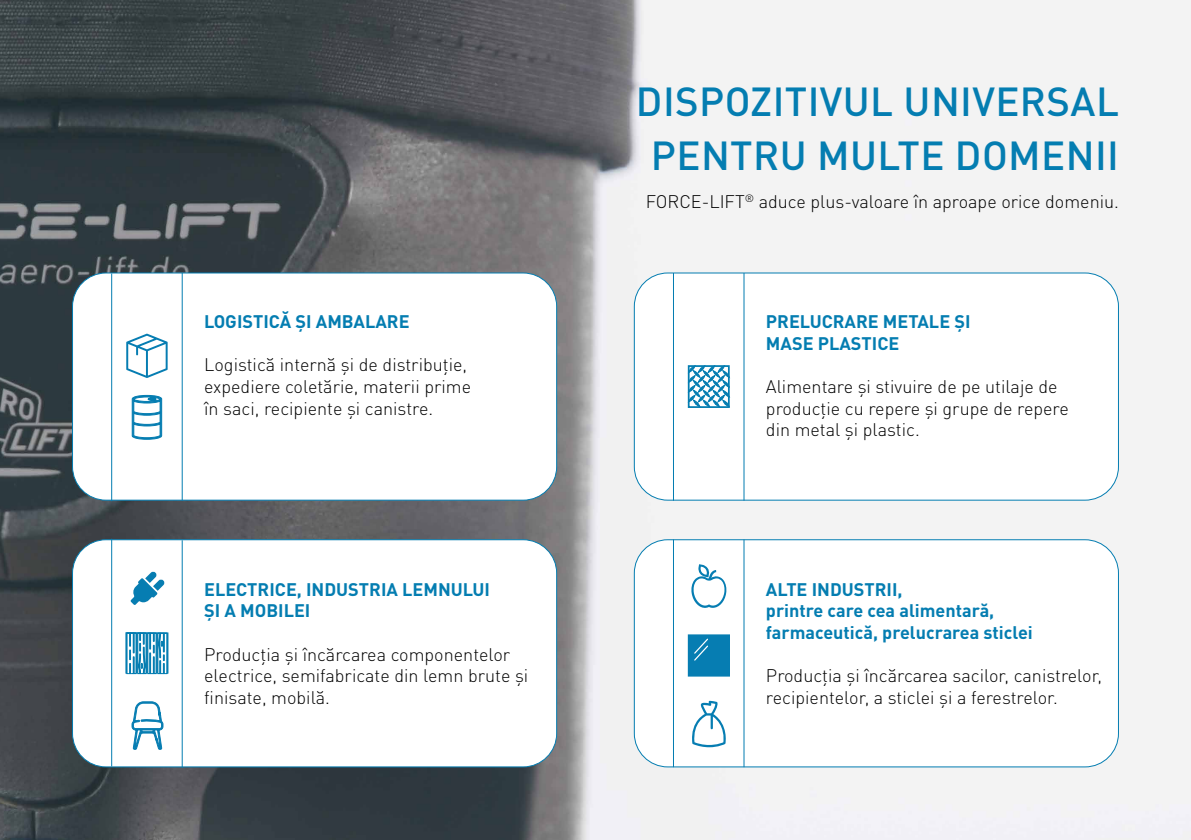
<style>
.page{position:relative;width:1191px;height:840px;background:#fff}
.page>*{position:absolute;margin:0;border:0;box-sizing:border-box;transform-origin:0 0}
.t1{font:500 40px/53.8px "DIN Pro";letter-spacing:.01em;color:#047db1;text-align:center}
.t2{font:300 18px/21.6px "DIN Pro";color:#000}
.t3{font:700 18px/21.6px "DIN Pro";color:#047db1}
</style>
<div class="page">
<img style="left:0;top:0;width:1191px;height:839px">
<div style="left:634px;top:539px;width:484px;height:227px;background:#fff;border-radius:33px"></div>
<div style="left:634px;top:539px;width:485px;height:228px;border:1px solid #047db1;border-radius:33px"></div>
<div style="left:73px;top:273px;width:483px;height:227px;background:#fff;border-radius:33px"></div>
<div style="left:72px;top:272px;width:485px;height:228px;border:1px solid #047db1;border-radius:33px"></div>
<div style="left:634px;top:273px;width:484px;height:227px;background:#fff;border-radius:33px"></div>
<div style="left:634px;top:272px;width:485px;height:228px;border:1px solid #047db1;border-radius:33px"></div>
<div style="left:73px;top:539px;width:483px;height:227px;background:#fff;border-radius:33px"></div>
<div style="left:72px;top:539px;width:485px;height:228px;border:1px solid #047db1;border-radius:33px"></div>
<svg style="left:691px;top:564px;width:36px;height:44px"></svg>
<svg style="left:131px;top:701px;width:32px;height:48px"></svg>
<svg style="left:125px;top:632px;width:43px;height:41px;background:#5eabcc"></svg>
<svg style="left:130px;top:571px;width:35px;height:34px"></svg>
<svg style="left:692px;top:700px;width:34px;height:47px"></svg>
<hr style="left:111px;top:273px;width:1px;height:228px;background:#047db1">
<hr style="left:182px;top:273px;width:1px;height:227px;background:#047db1">
<hr style="left:111px;top:538px;width:1px;height:228px;background:#047db1">
<hr style="left:182px;top:540px;width:1px;height:227px;background:#047db1">
<hr style="left:673px;top:273px;width:1px;height:227px;background:#047db1">
<hr style="left:743px;top:273px;width:1px;height:227px;background:#047db1">
<hr style="left:673px;top:539px;width:1px;height:227px;background:#047db1">
<hr style="left:743px;top:539px;width:1px;height:227px;background:#047db1">
<svg style="left:126px;top:333px;width:42px;height:45px"></svg>
<svg style="left:132px;top:395px;width:30px;height:44px"></svg>
<svg style="left:687px;top:365px;width:43px;height:42px"></svg>
<div style="left:688px;top:365px;width:41px;height:43px;border:2px solid #047db1"></div>
<svg style="left:687px;top:634px;width:43px;height:43px;background:#1585b6"></svg>
<p class="t3" style="left:204px;top:308px;width:207px">LOGISTICĂ ȘI AMBALARE</p>
<p class="t2" style="left:204px;top:352px;width:268px">Logistică internă și de distribuție, expediere coletărie, materii prime în saci, recipiente și canistre.</p>
<p class="t3" style="left:204px;top:576px;width:287px">ELECTRICE, INDUSTRIA LEMNULUI<br>ȘI A MOBILEI</p>
<p class="t2" style="left:204px;top:641px;width:326px">Producția și încărcarea componentelor electrice, semifabricate din lemn brute și finisate, mobilă.</p>
<h1 class="t1" style="left:636px;top:70px;width:484px">DISPOZITIVUL UNIVERSAL<br>PENTRU MULTE DOMENII</h1>
<p class="t2" style="left:646px;top:189px;width:475px">FORCE-LIFT<sup>®</sup> aduce plus-valoare în aproape orice domeniu.</p>
<p class="t3" style="left:766px;top:308px;width:206px">PRELUCRARE METALE ȘI<br>MASE PLASTICE</p>
<p class="t2" style="left:766px;top:374px;width:304px">Alimentare și stivuire de pe utilaje de producție cu repere și grupe de repere din metal și plastic.</p>
<p class="t3" style="left:766px;top:576px;width:268px">ALTE INDUSTRII,<br>printre care cea alimentară, farmaceutică, prelucrarea sticlei</p>
<p class="t2" style="left:766px;top:663px;width:338px">Producția și încărcarea sacilor, canistrelor, recipientelor, a sticlei și a ferestrelor.</p>
</div>
